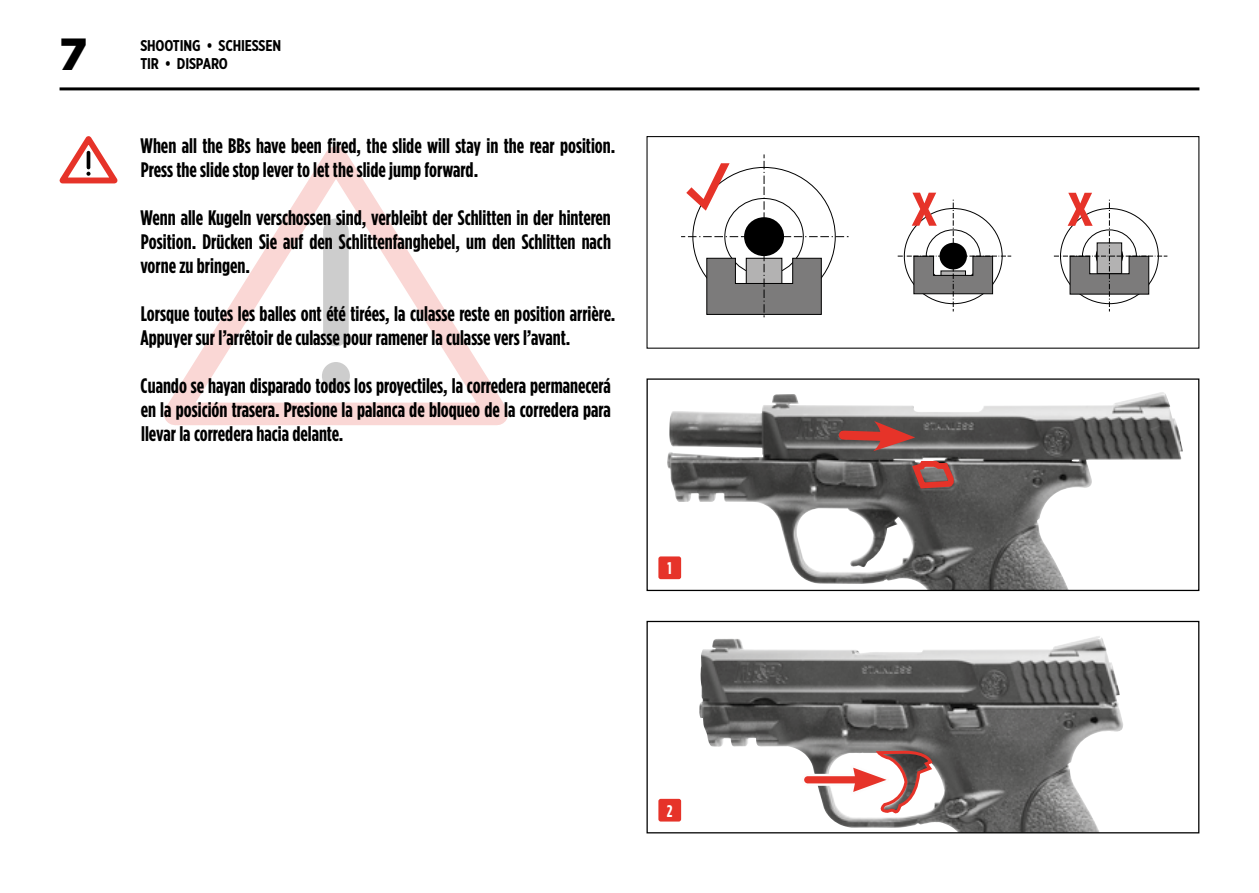
<style>
.page{position:relative;width:1259px;height:893px;background:#fff}
.page>*{position:absolute;margin:0;border:0;box-sizing:border-box;transform-origin:0 0}
.t1{font:900 45px "Gotham";color:#000}
.t2{font:700 21px/24px "Gotham Condensed";color:#000}
.t3{font:700 16.8px "Gotham Condensed";color:#fff}
.t4{font:700 15.6px "Gotham X Narrow";letter-spacing:-.01em;color:#000}
</style>
<div class="page">
<hr style="left:60px;top:87px;width:1139px;height:3px;background:#000">
<div style="left:646px;top:136px;width:553px;height:213px;border:1px solid #000"></div>
<svg style="left:1053px;top:193px;width:114px;height:118px"></svg>
<svg style="left:897px;top:193px;width:114px;height:118px"></svg>
<svg style="left:681px;top:154px;width:167px;height:163px"></svg>
<img style="left:667px;top:392px;width:516px;height:197px">
<div style="left:646px;top:378px;width:553px;height:213px;border:1px solid #000"></div>
<img style="left:699px;top:638px;width:401px;height:193px">
<div style="left:646px;top:621px;width:553px;height:212px;border:1px solid #000"></div>
<div style="left:658px;top:556px;width:23px;height:23px;background:#e63329;border-radius:2px"></div>
<div style="left:658px;top:799px;width:23px;height:22px;background:#e63329;border-radius:2px"></div>
<svg style="left:802px;top:774px;width:70px;height:12px"></svg>
<div style="left:804px;top:776px;width:66px;height:7px;background:#e63329;border-radius:4px"></div>
<svg style="left:908px;top:458px;width:48px;height:34px;background:#975955"></svg>
<svg style="left:850px;top:750px;width:84px;height:71px"></svg>
<svg style="left:834px;top:421px;width:81px;height:30px;background:#90514d"></svg>
<svg style="left:59px;top:136px;width:59px;height:48px"></svg>
<svg style="left:164px;top:146px;width:344px;height:279px"></svg>
<div style="left:323px;top:231px;width:26px;height:103px;background:#cdcdcd"></div>
<div style="left:322px;top:362px;width:28px;height:28px;background:#cdcdcd;border-radius:50%"></div>
<h1 class="t1" style="left:60px;top:23px;width:29px">7</h1>
<p class="t4" style="left:140px;top:36px;width:142px">SHOOTING • SCHIESSEN</p>
<p class="t4" style="left:140px;top:54px;width:89px">TIR • DISPARO</p>
<p class="t2" style="left:141px;top:133px;width:476px">When all the BBs have been fired, the slide will stay in the rear position.<br>Press the slide stop lever to let the slide jump forward.</p>
<p class="t2" style="left:140px;top:205px;width:472px;text-align:justify">Wenn alle Kugeln verschossen sind, verbleibt der Schlitten in der hinteren Position. Drücken Sie auf den Schlittenfanghebel, um den Schlitten nach vorne zu bringen.</p>
<p class="t2" style="left:140px;top:301px;width:476px">Lorsque toutes les balles ont été tirées, la culasse reste en position arrière.<br>Appuyer sur l’arrêtoir de culasse pour ramener la culasse vers l’avant.</p>
<p class="t2" style="left:141px;top:373px;width:472px;text-align:justify">Cuando se hayan disparado todos los proyectiles, la corredera permanecerá en la posición trasera. Presione la palanca de bloqueo de la corredera para llevar la corredera hacia delante.</p>
<p class="t3" style="left:667px;top:558px;width:6px">1</p>
<p class="t3" style="left:666px;top:801px;width:7px">2</p>
</div>
